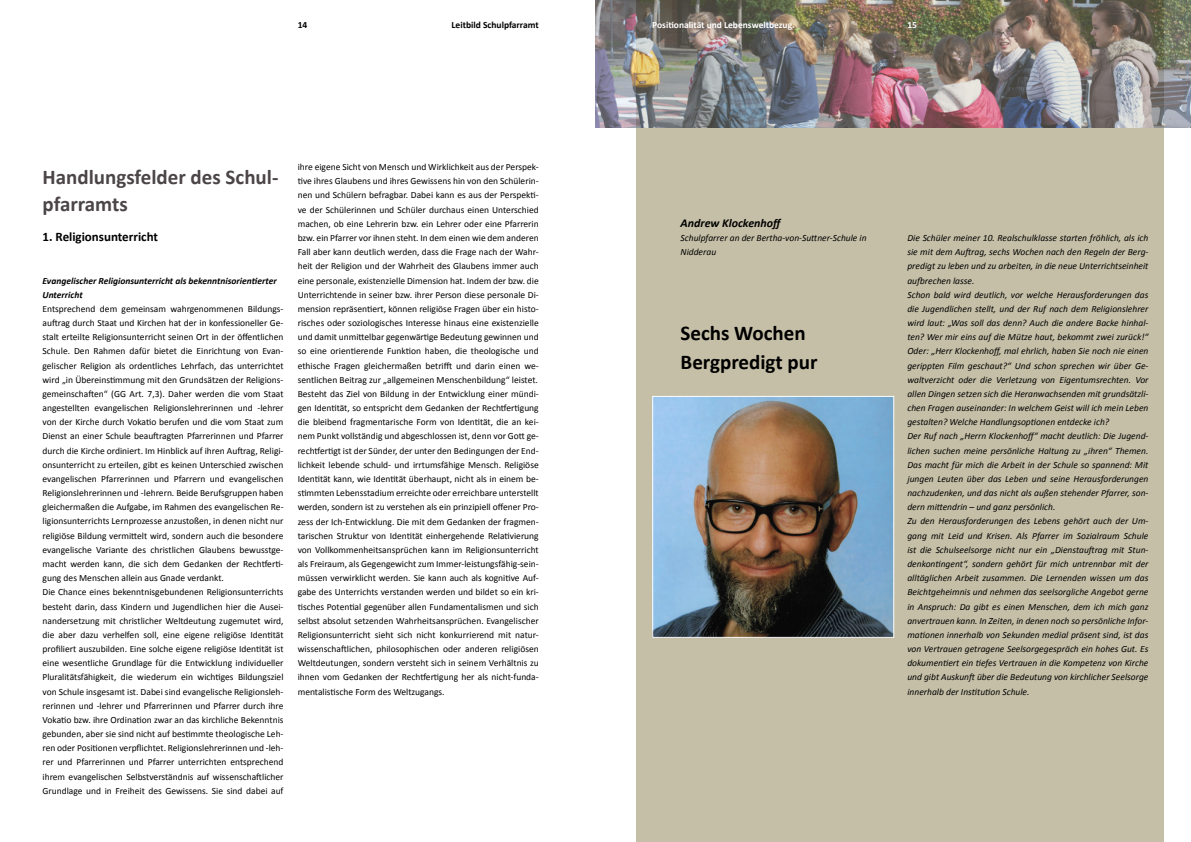
<style>
.page{position:relative;width:1191px;height:842px;background:#fff}
.page>*{position:absolute;margin:0;border:0;box-sizing:border-box;transform-origin:0 0}
.t1{font:700 21px/27px "Calibri";color:#4b4547}
.t2{font:700 21px/28.4px "Calibri";color:#000}
.t3{font:700 13px "Calibri";color:#000}
.t4{font:italic 700 12px "Calibri";color:#000}
.t5{font:9.5px/14.2px "Calibri";color:#000}
.t6{font:italic 9.5px/14.2px "Calibri";color:#000}
.t7{font:italic 700 9.5px/14.2px "Calibri";color:#000}
.t8{font:700 9.5px "Calibri";color:#fff}
.t9{font:700 9.5px "Calibri";color:#000}
</style>
<div class="page">
<div style="left:636px;top:0;width:527px;height:842px;background:#c5bfa7"></div>
<img style="left:595px;top:0;width:596px;height:128px">
<img style="left:654px;top:398px;width:238px;height:238px">
<div style="left:652px;top:396px;width:242px;height:242px;border:1px solid #fff"></div>
<p class="t9" style="left:298px;top:19px;width:11px">14</p>
<p class="t9" style="left:451px;top:19px;width:89px">Leitbild Schulpfarramt</p>
<p class="t8" style="left:652px;top:19px;width:144px">Positionalität und Lebensweltbezug.</p>
<p class="t8" style="left:907px;top:19px;width:11px">15</p>
<h1 class="t1" style="left:43px;top:164px;width:237px">Handlungsfelder des Schul&shy;pfarramts</h1>
<h2 class="t3" style="left:43px;top:228px;width:117px">1. Religionsunterricht</h2>
<p class="t7" style="left:43px;top:273px;width:236px">Evangelischer Religionsunterricht als bekenntnisorientierter<br>Unterricht</p>
<p class="t5" style="left:43px;top:302px;width:242px">Entsprechend dem gemeinsam wahrgenommenen Bildungs&shy;auftrag durch Staat und Kirchen hat der in konfessioneller Ge&shy;stalt erteilte Religionsunterricht seinen Ort in der öffentlichen Schule. Den Rahmen dafür bietet die Einrichtung von Evan&shy;gelischer Religion als ordentliches Lehrfach, das unterrichtet wird „in Übereinstimmung mit den Grundsätzen der Religions&shy;gemeinschaften“ (GG Art. 7,3). Daher werden die vom Staat angestellten evangelischen Religionslehrerinnen und -lehrer von der Kirche durch Vokatio berufen und die vom Staat zum Dienst an einer Schule beauftragten Pfarrerinnen und Pfarrer durch die Kirche ordiniert. Im Hinblick auf ihren Auftrag, Religi&shy;onsunterricht zu erteilen, gibt es keinen Unterschied zwischen evangelischen Pfarrerinnen und Pfarrern und evangelischen Religionslehrerinnen und -lehrern. Beide Berufsgruppen haben gleichermaßen die Aufgabe, im Rahmen des evangelischen Re&shy;ligionsunterrichts Lernprozesse anzustoßen, in denen nicht nur religiöse Bildung vermittelt wird, sondern auch die besondere evangelische Variante des christlichen Glaubens bewusstge&shy;macht werden kann, die sich dem Gedanken der Rechtferti&shy;gung des Menschen allein aus Gnade verdankt.<br>Die Chance eines bekenntnisgebundenen Religionsunterrichts besteht darin, dass Kindern und Jugendlichen hier die Ausei&shy;nandersetzung mit christlicher Weltdeutung zugemutet wird, die aber dazu verhelfen soll, eine eigene religiöse Identität profiliert auszubilden. Eine solche eigene religiöse Identität ist eine wesentliche Grundlage für die Entwicklung individueller Pluralitätsfähigkeit, die wiederum ein wichtiges Bildungsziel von Schule insgesamt ist. Dabei sind evangelische Religionsleh&shy;rerinnen und -lehrer und Pfarrerinnen und Pfarrer durch ihre Vokatio bzw. ihre Ordination zwar an das kirchliche Bekenntnis gebunden, aber sie sind nicht auf bestimmte theologische Leh&shy;ren oder Positionen verpflichtet. Religionslehrerinnen und -leh&shy;rer und Pfarrerinnen und Pfarrer unterrichten entsprechend ihrem evangelischen Selbstverständnis auf wissenschaftlicher Grundlage und in Freiheit des Gewissens. Sie sind dabei auf</p>
<p class="t5" style="left:298px;top:160px;width:242px;text-align:justify">ihre eigene Sicht von Mensch und Wirklichkeit aus der Perspek&shy;tive ihres Glaubens und ihres Gewissens hin von den Schülerin&shy;nen und Schülern befragbar. Dabei kann es aus der Perspekti&shy;ve der Schülerinnen und Schüler durchaus einen Unterschied machen, ob eine Lehrerin bzw. ein Lehrer oder eine Pfarrerin bzw. ein Pfarrer vor ihnen steht. In dem einen wie dem anderen Fall aber kann deutlich werden, dass die Frage nach der Wahr&shy;heit der Religion und der Wahrheit des Glaubens immer auch eine personale, existenzielle Dimension hat. Indem der bzw. die Unterrichtende in seiner bzw. ihrer Person diese personale Di&shy;mension repräsentiert, können religiöse Fragen über ein histo&shy;risches oder soziologisches Interesse hinaus eine existenzielle und damit unmittelbar gegenwärtige Bedeutung gewinnen und so eine orientierende Funktion haben, die theologische und ethische Fragen gleichermaßen betrifft und darin einen we&shy;sentlichen Beitrag zur „allgemeinen Menschenbildung“ leistet.<br>Besteht das Ziel von Bildung in der Entwicklung einer mündi&shy;gen Identität, so entspricht dem Gedanken der Rechtfertigung die bleibend fragmentarische Form von Identität, die an kei&shy;nem Punkt vollständig und abgeschlossen ist, denn vor Gott ge&shy;rechtfertigt ist der Sünder, der unter den Bedingungen der End&shy;lichkeit lebende schuld- und irrtumsfähige Mensch. Religiöse Identität kann, wie Identität überhaupt, nicht als in einem be&shy;stimmten Lebensstadium erreichte oder erreichbare unterstellt werden, sondern ist zu verstehen als ein prinzipiell offener Pro&shy;zess der Ich-Entwicklung. Die mit dem Gedanken der fragmen&shy;tarischen Struktur von Identität einhergehende Relativierung von Vollkommenheitsansprüchen kann im Religionsunterricht als Freiraum, als Gegengewicht zum Immer-leistungsfähig-sein&shy;müssen verwirklicht werden. Sie kann auch als kognitive Auf&shy;gabe des Unterrichts verstanden werden und bildet so ein kri&shy;tisches Potential gegenüber allen Fundamentalismen und sich selbst absolut setzenden Wahrheitsansprüchen. Evangelischer Religionsunterricht sieht sich nicht konkurrierend mit natur&shy;wissenschaftlichen, philosophischen oder anderen religiösen Weltdeutungen, sondern versteht sich in seinem Verhältnis zu ihnen vom Gedanken der Rechtfertigung her als nicht-funda&shy;mentalistische Form des Weltzugangs.</p>
<p class="t4" style="left:680px;top:215px;width:104px">Andrew Klockenhoff</p>
<p class="t6" style="left:680px;top:230px;width:188px">Schulpfarrer an der Bertha-von-Suttner-Schule in<br>Nidderau</p>
<h1 class="t2" style="left:680px;top:319px;width:138px">Sechs Wochen<br>Bergpredigt pur</h1>
<p class="t6" style="left:907px;top:230px;width:242px">Die Schüler meiner 10. Realschulklasse starten fröhlich, als ich sie mit dem Auftrag, sechs Wochen nach den Regeln der Berg&shy;predigt zu leben und zu arbeiten, in die neue Unterrichtseinheit aufbrechen lasse.<br>Schon bald wird deutlich, vor welche Herausforderungen das die Jugendlichen stellt, und der Ruf nach dem Religionslehrer wird laut: „Was soll das denn? Auch die andere Backe hinhal&shy;ten? Wer mir eins auf die Mütze haut, bekommt zwei zurück!“ Oder: „Herr Klockenhoff, mal ehrlich, haben Sie noch nie einen gerippten Film geschaut?“ Und schon sprechen wir über Ge&shy;waltverzicht oder die Verletzung von Eigentumsrechten. Vor allen Dingen setzen sich die Heranwachsenden mit grundsätzli&shy;chen Fragen auseinander: In welchem Geist will ich mein Leben gestalten? Welche Handlungsoptionen entdecke ich?<br>Der Ruf nach „Herrn Klockenhoff“ macht deutlich: Die Jugend&shy;lichen suchen meine persönliche Haltung zu „ihren“ Themen.<br>Das macht für mich die Arbeit in der Schule so spannend: Mit jungen Leuten über das Leben und seine Herausforderungen nachzudenken, und das nicht als außen stehender Pfarrer, son&shy;dern mittendrin – und ganz persönlich.<br>Zu den Herausforderungen des Lebens gehört auch der Um&shy;gang mit Leid und Krisen. Als Pfarrer im Sozialraum Schule ist die Schulseelsorge nicht nur ein „Dienstauftrag mit Stun&shy;denkontingent“, sondern gehört für mich untrennbar mit der alltäglichen Arbeit zusammen. Die Lernenden wissen um das Beichtgeheimnis und nehmen das seelsorgliche Angebot gerne in Anspruch: Da gibt es einen Menschen, dem ich mich ganz anvertrauen kann. In Zeiten, in denen noch so persönliche Infor&shy;mationen innerhalb von Sekunden medial präsent sind, ist das von Vertrauen getragene Seelsorgegespräch ein hohes Gut. Es dokumentiert ein tiefes Vertrauen in die Kompetenz von Kirche und gibt Auskunft über die Bedeutung von kirchlicher Seelsorge innerhalb der Institution Schule.</p>
</div>
